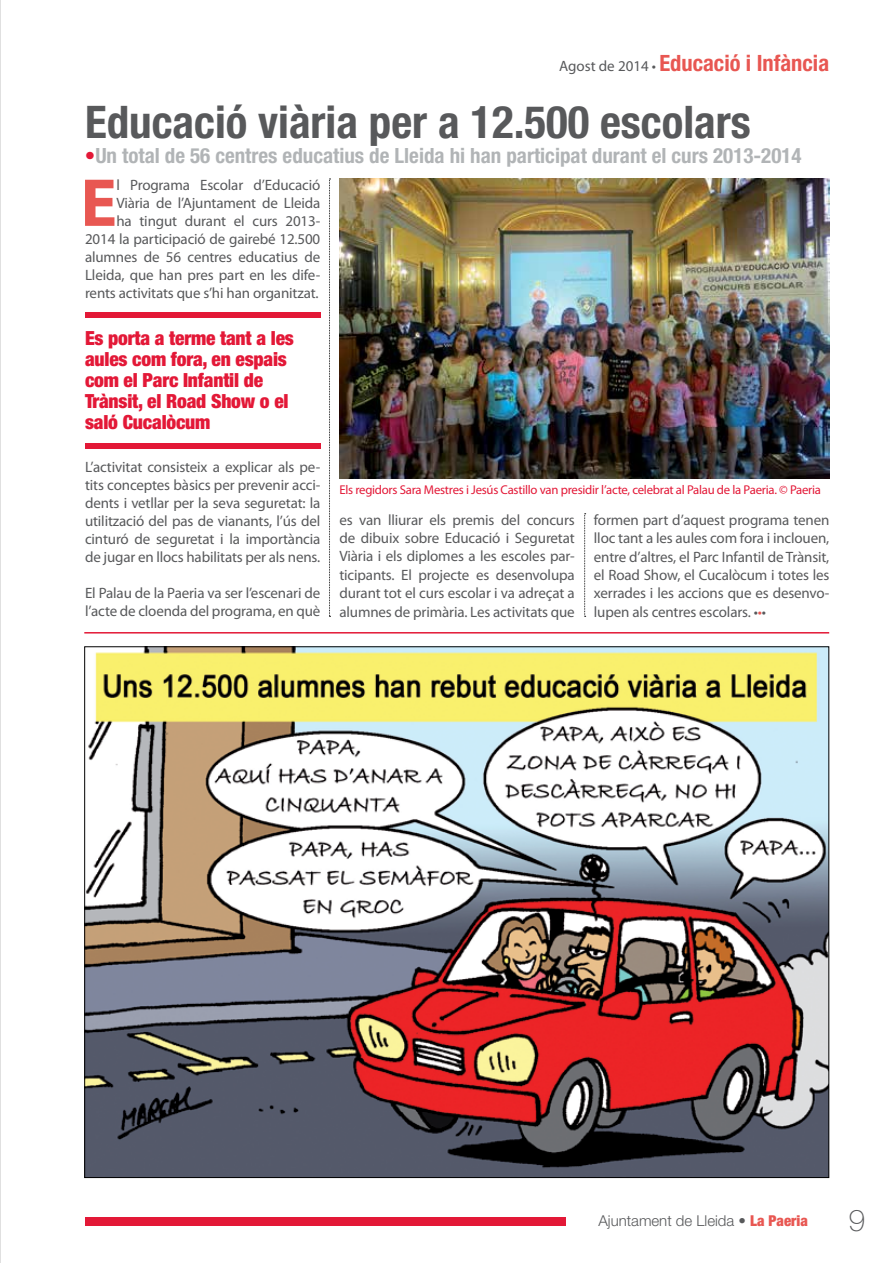
<style>
.page{position:relative;width:893px;height:1263px;background:#fff}
.page>*{position:absolute;margin:0;border:0;box-sizing:border-box;transform-origin:0 0}
.t1{font:700 68.4px "Myriad Pro";color:#e85752}
.t2{font:700 condensed 45px "Helvetica Neue LT Std";color:#58595b}
.t3{font:100 30px "Helvetica Neue LT Std";color:#58595b}
.t4{font:700 condensed 22.5px "Helvetica Neue LT Std";color:#e85752}
.t5{font:700 condensed 21px "Helvetica Neue LT Std";color:#b1b4b6}
.t6{font:900 condensed 19.5px/21px "Helvetica Neue LT Std";letter-spacing:-.01em;color:#e31837}
.t7{font:15px/18px "Myriad Pro";letter-spacing:-.01em;color:#58595b;text-align:justify}
.t8{font:300 15px "Helvetica Neue LT Std";color:#58595b}
.t9{font:12.75px "Myriad Pro";letter-spacing:-.02em;color:#e31837}
.s1{font-family:"Myriad Pro";font-weight:400;font-stretch:normal;font-size:15px;color:#58595b}
.s2{color:#e31837}
.s3{color:#e85752}
.s4{font-weight:500}
.s5{font-weight:900;font-stretch:condensed;color:#e85752}
</style>
<div class="page">
<div style="left:85px;top:1217px;width:481px;height:9px;background:#e31837"></div>
<svg style="left:0;top:0;width:1px;height:1263px"></svg>
<img style="left:86px;top:648px;width:741px;height:528px">
<hr style="left:84px;top:632px;width:745px;height:1px;background:#e31837">
<div style="left:85px;top:443px;width:235px;height:5px;background:#e31837"></div>
<div style="left:85px;top:313px;width:235px;height:5px;background:#e31837"></div>
<svg style="left:329px;top:179px;width:2px;height:438px"></svg>
<svg style="left:584px;top:513px;width:2px;height:104px"></svg>
<img style="left:339px;top:179px;width:490px;height:299px">
<h3 class="t4" style="left:559px;top:50px;width:272px"><span class="s1">Agost de 2014 •</span> Educació i Infància</h3>
<h2 class="t2" style="left:85px;top:95px;width:667px">Educació viària per a 12.500 escolars</h2>
<h3 class="t5" style="left:85px;top:143px;width:718px"><span class="s2">•</span>Un total de 56 centres educatius de Lleida hi han participat durant el curs 2013-2014</h3>
<p class="t7" style="left:85px;top:176px;width:237px;text-align:right">l Programa Escolar d’Educació Viària de l’Ajuntament de Lleida<br>ha tingut durant el curs 2013- 2014 la participació de gairebé 12.500 alumnes de 56 centres educatius de Lleida, que han pres part en les dife&shy;rents activitats que s’hi han organitzat.</p>
<h1 class="t1" style="left:81px;top:158px;width:38px">E</h1>
<h3 class="t6" style="left:85px;top:328px;width:210px">Es porta a terme tant a les aules com fora, en espais com el Parc Infantil de<br>Trànsit, el Road Show o el saló Cucalòcum</h3>
<p class="t7" style="left:85px;top:458px;width:237px">L’activitat consisteix a explicar als pe&shy;tits conceptes bàsics per prevenir acci&shy;dents i vetllar per la seva seguretat: la utilització del pas de vianants, l’ús del cinturó de seguretat i la importància de jugar en llocs habilitats per als nens.</p>
<p class="t7" style="left:85px;top:584px;width:237px">El Palau de la Paeria va ser l’escenari de l’acte de cloenda del programa, en què</p>
<p class="t9" style="left:339px;top:482px;width:483px">Els regidors Sara Mestres i Jesús Castillo van presidir l’acte, celebrat al Palau de la Paeria. © Paeria</p>
<p class="t7" style="left:339px;top:510px;width:237px;line-height:18.5px">es van lliurar els premis del concurs de dibuix sobre Educació i Seguretat Viària i els diplomes a les escoles par&shy;ticipants. El projecte es desenvolupa durant tot el curs escolar i va adreçat a alumnes de primària. Les activitats que</p>
<p class="t7" style="left:594px;top:510px;width:237px;line-height:18.5px">formen part d’aquest programa tenen lloc tant a les aules com fora i inclouen, entre d’altres, el Parc Infantil de Trànsit, el Road Show, el Cucalòcum i totes les xerrades i les accions que es desenvo&shy;lupen als centres escolars. •<span class="s3">•</span>•</p>
<p class="t8" style="left:598px;top:1211px;width:211px">Ajuntament de Lleida <span class="s4">•</span> <span class="s5">La Paeria</span></p>
<h3 class="t3" style="left:848px;top:1203px;width:18px">9</h3>
</div>
